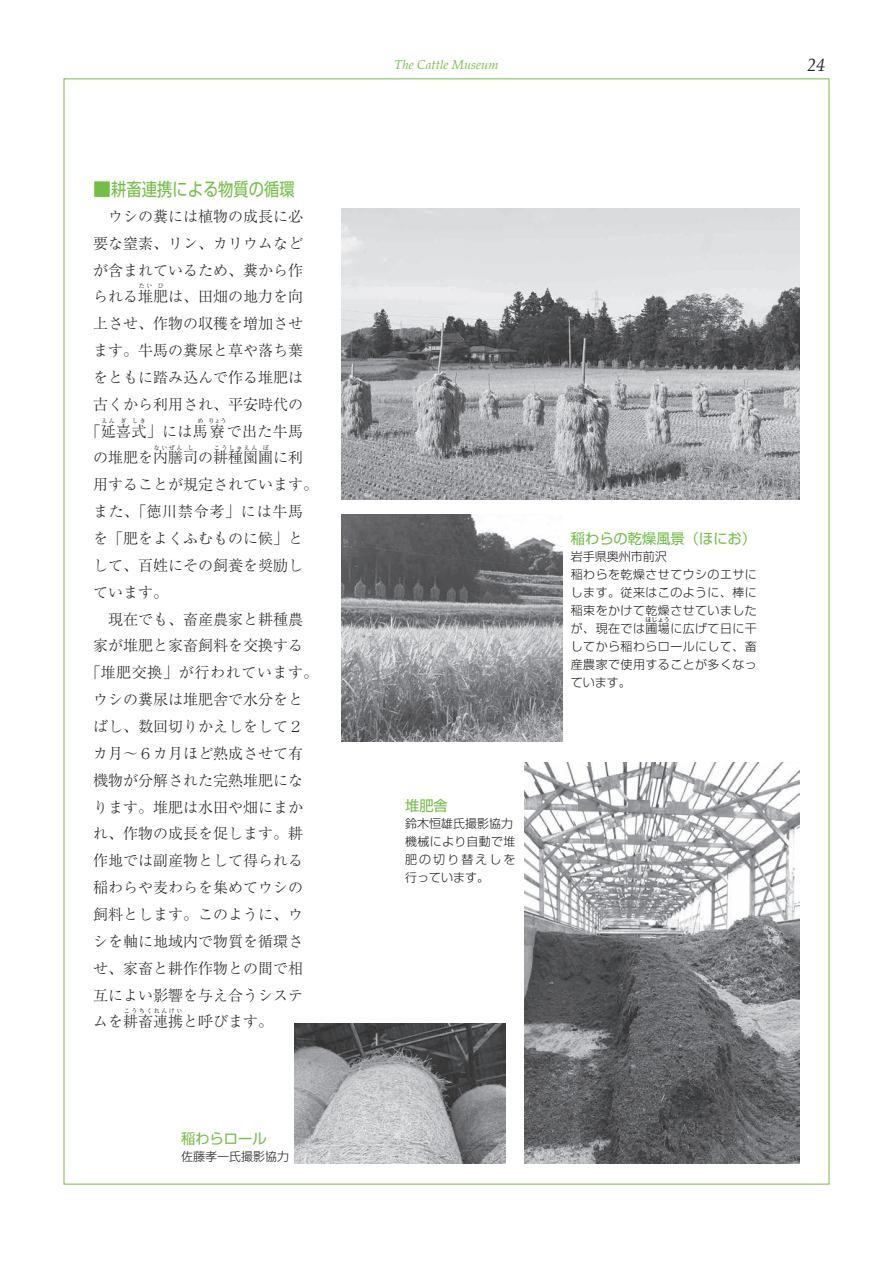
<style>
.page{position:relative;width:893px;height:1263px;background:#fff}
.page>*{position:absolute;margin:0;border:0;box-sizing:border-box;transform-origin:0 0}
.t1{font:18px "Shin Go Pro";color:#71bf44}
.t2{font:italic 18px "Palatino";color:#231f20}
.t3{font:300 15px/26.8px "Ryumin Pro";color:#231f20;text-align:justify}
.t4{font:300 15px "Ryumin Pro";letter-spacing:.04em;color:#231f20}
.t5{font:300 15px "Ryumin Pro";letter-spacing:.05em;color:#231f20}
.t6{font:14.25px "Shin Go Pro";color:#71bf44}
.t7{font:italic 12.9px "Palatino";color:#71bf44}
.t8{font:300 12px/18px "Shin Go Pro";letter-spacing:.035em;color:#231f20}
.t9{font:300 12px "Shin Go Pro";color:#231f20}
.t10{font:300 6px "Ryumin Pro";letter-spacing:.25em;color:#231f20}
.t11{font:300 6px "Shin Go Pro";color:#231f20}
</style>
<div class="page">
<img style="left:295px;top:1023px;width:210px;height:140px">
<img style="left:341px;top:208px;width:459px;height:292px">
<img style="left:341px;top:514px;width:221px;height:227px">
<img style="left:524px;top:762px;width:276px;height:401px">
<p class="t1" style="left:93px;top:174px;width:203px">■耕畜連携による物質の循環</p>
<p class="t3" style="left:93px;top:202px;width:212px">　ウシの糞には植物の成長に必要な窒素、リン、カリウムなどが含まれているため、糞から作られる堆肥は、田畑の地力を向</p>
<p class="t10" style="left:139px;top:281px;width:15px">たい</p>
<p class="t10" style="left:158px;top:281px;width:7px">ひ</p>
<p class="t3" style="left:86px;top:309px;width:219px;text-align:center">上させ、作物の収穫を増加させます。牛馬の糞尿と草や落ち葉をともに踏み込んで作る堆肥は古くから利用され、平安時代の「延喜式」には馬寮で出た牛馬</p>
<p class="t10" style="left:101px;top:416px;width:15px">えん</p>
<p class="t10" style="left:121px;top:416px;width:7px">ぎ</p>
<p class="t10" style="left:132px;top:416px;width:15px">しき</p>
<p class="t10" style="left:197px;top:416px;width:7px">め</p>
<p class="t10" style="left:208px;top:416px;width:19px">りょう</p>
<p class="t3" style="left:93px;top:443px;width:211px">の堆肥を内膳司の耕種園圃に利</p>
<p class="t10" style="left:154px;top:443px;width:30px">ないぜん</p>
<p class="t10" style="left:188px;top:443px;width:8px">し</p>
<p class="t10" style="left:214px;top:443px;width:45px">こうしゅえん</p>
<p class="t10" style="left:263px;top:443px;width:7px">ぼ</p>
<p class="t3" style="left:93px;top:470px;width:226px">用することが規定されています。</p>
<p class="t5" style="left:93px;top:500px;width:212px">また、「徳川禁令考」には牛馬</p>
<p class="t3" style="left:93px;top:524px;width:211px">を「肥をよくふむものに候」と</p>
<p class="t3" style="left:93px;top:551px;width:211px">して、百姓にその飼養を奨励し</p>
<p class="t3" style="left:93px;top:577px;width:76px">ています。</p>
<p class="t3" style="left:93px;top:604px;width:211px">　現在でも、畜産農家と耕種農</p>
<p class="t3" style="left:93px;top:631px;width:211px">家が堆肥と家畜飼料を交換する</p>
<p class="t4" style="left:86px;top:661px;width:234px">「堆肥交換」が行われています。</p>
<p class="t3" style="left:93px;top:685px;width:211px">ウシの糞尿は堆肥舎で水分をと</p>
<p class="t3" style="left:93px;top:712px;width:211px">ばし、数回切りかえしをして２</p>
<p class="t3" style="left:93px;top:739px;width:211px">カ月～６カ月ほど熟成させて有</p>
<p class="t3" style="left:93px;top:765px;width:211px">機物が分解された完熟堆肥にな</p>
<p class="t3" style="left:93px;top:792px;width:211px">ります。堆肥は水田や畑にまか</p>
<p class="t3" style="left:93px;top:819px;width:211px">れ、作物の成長を促します。耕</p>
<p class="t3" style="left:93px;top:846px;width:211px">作地では副産物として得られる</p>
<p class="t3" style="left:93px;top:873px;width:211px">稲わらや麦わらを集めてウシの</p>
<p class="t3" style="left:93px;top:900px;width:211px">飼料とします。このように、ウ</p>
<p class="t3" style="left:93px;top:926px;width:211px">シを軸に地域内で物質を循環さ</p>
<p class="t3" style="left:93px;top:953px;width:211px">せ、家畜と耕作作物との間で相</p>
<p class="t3" style="left:93px;top:980px;width:211px">互によい影響を与え合うシステ</p>
<p class="t3" style="left:93px;top:1007px;width:181px">ムを耕畜連携と呼びます。</p>
<p class="t10" style="left:124px;top:1006px;width:60px">こうちくれんけい</p>
<p class="t6" style="left:181px;top:1127px;width:87px">稲わらロール</p>
<p class="t9" style="left:181px;top:1147px;width:109px">佐藤孝一氏撮影協力</p>
<p class="t7" style="left:394px;top:54px;width:105px">The Cattle Museum</p>
<p class="t2" style="left:807px;top:49px;width:19px">24</p>
<p class="t6" style="left:405px;top:794px;width:44px">堆肥舎</p>
<p class="t8" style="left:405px;top:813px;width:112px">鈴木恒雄氏撮影協力機械により自動で堆肥の切り替えしを行っています。</p>
<p class="t6" style="left:571px;top:527px;width:187px">稲わらの乾燥風景（ほにお）</p>
<p class="t8" style="left:571px;top:546px;width:188px">岩手県奥州市前沢<br>稲わらを乾燥させてウシのエサにします。従来はこのように、棒に稲束をかけて乾燥させていましたが、現在では圃場に広げて日に干</p>
<p class="t11" style="left:645px;top:615px;width:26px">ほじょう</p>
<p class="t8" style="left:571px;top:636px;width:188px;text-align:justify">してから稲わらロールにして、畜産農家で使用することが多くなっています。</p>
</div>
